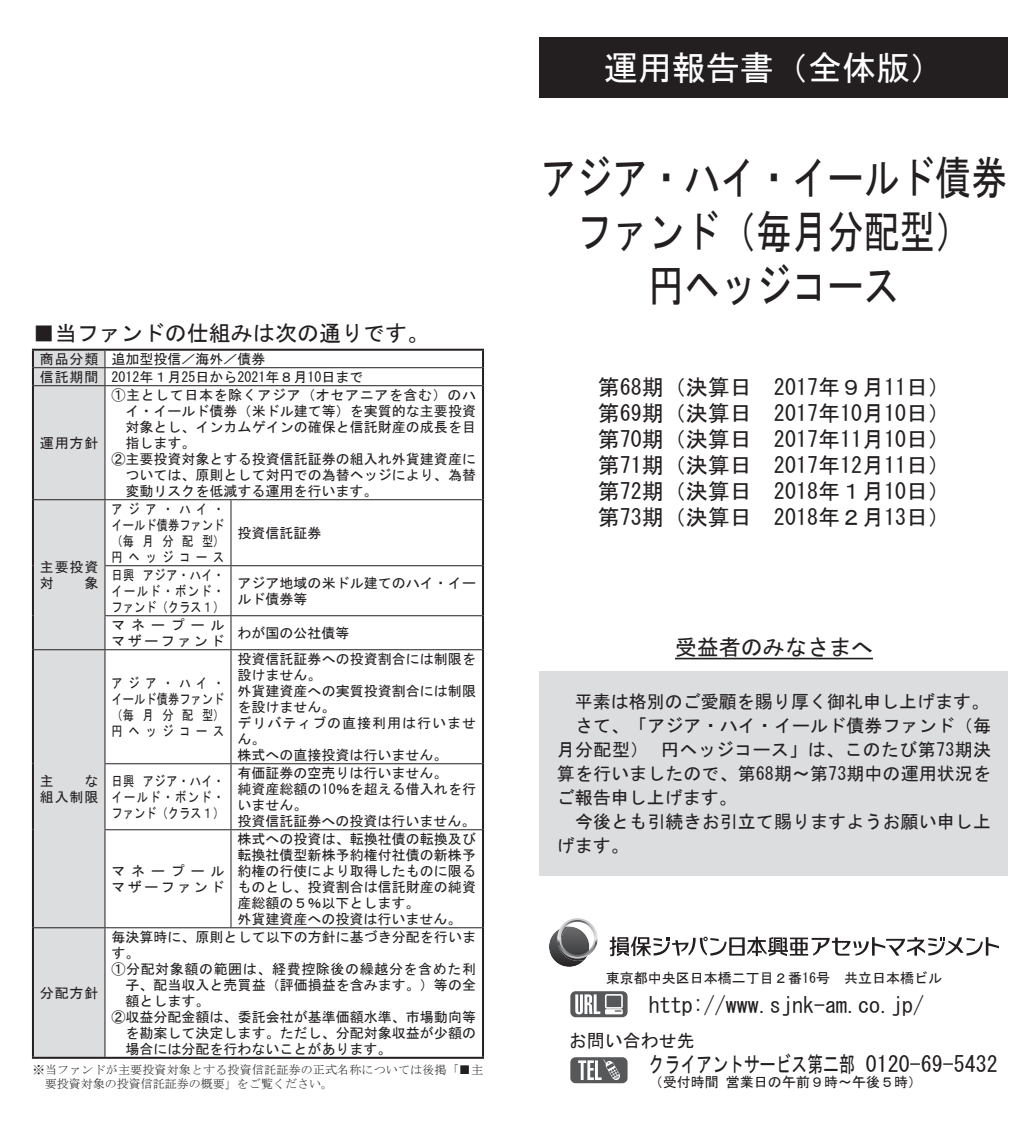
<style>
.page{position:relative;width:1032px;height:1134px;background:#fff}
.page>*{position:absolute;margin:0;border:0;box-sizing:border-box;transform-origin:0 0}
.t1{font:46px/54px "MS Gothic";color:#231f20;text-align:center;scale:.78 1}
.t2{font:34px "MS Gothic";color:#fff}
.t3{font:22px/26px "MS Gothic";color:#231f20;text-align:justify}
.t4{font:22px "MS Gothic";color:#231f20;scale:.72 1}
.t5{font:18px/24px "MS Gothic";letter-spacing:.005em;color:#231f20}
.t6{font:14px/16px "MS Gothic";color:#231f20}
.t7{font:14px/16px "MS Gothic";color:#231f20;text-align:justify;scale:.8 1}
.t8{font:14px "MS Gothic";letter-spacing:.045em;color:#231f20}
.t9{font:14px/16px "MS Gothic";letter-spacing:.18em;color:#231f20}
.t10{font:12px/14px "MS Mincho";letter-spacing:.015em;color:#231f20}
</style>
<div class="page">
<svg style="left:549px;top:926px;width:40px;height:41px"></svg>
<svg style="left:557px;top:918px;width:41px;height:43px"></svg>
<svg style="left:610px;top:937px;width:389px;height:19px"></svg>
<svg style="left:570px;top:991px;width:57px;height:26px"></svg>
<svg style="left:570px;top:1057px;width:57px;height:26px"></svg>
<div style="left:34px;top:351px;width:70px;height:706px;background:#dcdddf"></div>
<hr style="left:34px;top:367px;width:197px;height:1px;background:#231f20">
<svg style="left:104px;top:351px;width:1px;height:34px"></svg>
<hr style="left:231px;top:367px;width:251px;height:1px;background:#231f20">
<hr style="left:34px;top:385px;width:197px;height:1px;background:#231f20">
<hr style="left:104px;top:386px;width:1px;height:113px;background:#231f20">
<hr style="left:231px;top:385px;width:251px;height:1px;background:#231f20">
<hr style="left:34px;top:499px;width:197px;height:1px;background:#231f20">
<hr style="left:104px;top:500px;width:1px;height:65px;background:#231f20">
<hr style="left:231px;top:499px;width:251px;height:1px;background:#231f20">
<hr style="left:230px;top:500px;width:1px;height:65px;background:#231f20">
<hr style="left:104px;top:565px;width:127px;height:1px;background:#231f20">
<hr style="left:104px;top:566px;width:1px;height:49px;background:#231f20">
<hr style="left:231px;top:565px;width:251px;height:1px;background:#231f20">
<hr style="left:230px;top:566px;width:1px;height:49px;background:#231f20">
<hr style="left:104px;top:615px;width:127px;height:1px;background:#231f20">
<hr style="left:104px;top:616px;width:1px;height:33px;background:#231f20">
<hr style="left:231px;top:615px;width:251px;height:1px;background:#231f20">
<hr style="left:230px;top:616px;width:1px;height:33px;background:#231f20">
<hr style="left:34px;top:649px;width:197px;height:1px;background:#231f20">
<hr style="left:104px;top:650px;width:1px;height:113px;background:#231f20">
<hr style="left:231px;top:649px;width:251px;height:1px;background:#231f20">
<hr style="left:230px;top:650px;width:1px;height:113px;background:#231f20">
<hr style="left:104px;top:763px;width:127px;height:1px;background:#231f20">
<hr style="left:104px;top:764px;width:1px;height:65px;background:#231f20">
<hr style="left:231px;top:763px;width:251px;height:1px;background:#231f20">
<hr style="left:230px;top:764px;width:1px;height:65px;background:#231f20">
<hr style="left:104px;top:829px;width:127px;height:1px;background:#231f20">
<hr style="left:104px;top:830px;width:1px;height:97px;background:#231f20">
<hr style="left:231px;top:829px;width:251px;height:1px;background:#231f20">
<hr style="left:230px;top:830px;width:1px;height:97px;background:#231f20">
<hr style="left:34px;top:927px;width:197px;height:1px;background:#231f20">
<hr style="left:104px;top:928px;width:1px;height:129px;background:#231f20">
<hr style="left:231px;top:927px;width:251px;height:1px;background:#231f20">
<hr style="left:32px;top:349px;width:73px;height:2px;background:#231f20">
<hr style="left:105px;top:349px;width:379px;height:2px;background:#231f20">
<svg style="left:32px;top:351px;width:2px;height:35px"></svg>
<svg style="left:482px;top:351px;width:2px;height:35px"></svg>
<hr style="left:32px;top:386px;width:2px;height:114px;background:#231f20">
<hr style="left:482px;top:386px;width:2px;height:114px;background:#231f20">
<hr style="left:32px;top:500px;width:2px;height:66px;background:#231f20">
<hr style="left:482px;top:500px;width:2px;height:66px;background:#231f20">
<hr style="left:32px;top:566px;width:2px;height:50px;background:#231f20">
<hr style="left:482px;top:566px;width:2px;height:50px;background:#231f20">
<hr style="left:32px;top:616px;width:2px;height:34px;background:#231f20">
<hr style="left:482px;top:616px;width:2px;height:34px;background:#231f20">
<hr style="left:32px;top:650px;width:2px;height:114px;background:#231f20">
<hr style="left:482px;top:650px;width:2px;height:114px;background:#231f20">
<hr style="left:32px;top:764px;width:2px;height:66px;background:#231f20">
<hr style="left:482px;top:764px;width:2px;height:66px;background:#231f20">
<hr style="left:32px;top:830px;width:2px;height:98px;background:#231f20">
<hr style="left:482px;top:830px;width:2px;height:98px;background:#231f20">
<hr style="left:32px;top:928px;width:2px;height:129px;background:#231f20">
<hr style="left:482px;top:928px;width:2px;height:129px;background:#231f20">
<hr style="left:32px;top:1057px;width:452px;height:2px;background:#231f20">
<div style="left:540px;top:38px;width:468px;height:60px;background:#231f20"></div>
<div style="left:540px;top:672px;width:468px;height:204px;background:#dcdddf"></div>
<hr style="left:675px;top:658px;width:198px;height:1px;background:#231f20">
<h3 class="t3" style="left:33px;top:320px;width:398px">■当ファンドの仕組みは次の通りです。</h3>
<p class="t6" style="left:40px;top:350px;width:325px;line-height:17.8px">商品分類 追加型投信／海外／債券<br>信託期間 2012年１月25日から2021年８月10日まで</p>
<p class="t6" style="left:40px;top:435px;width:60px">運用方針</p>
<p class="t6" style="left:40px;top:559px;width:60px">主要投資対</p>
<p class="t6" style="left:84px;top:575px;width:15px">象</p>
<p class="t6" style="left:40px;top:773px;width:60px;text-align:right">な<br>組入制限</p>
<p class="t6" style="left:40px;top:773px;width:15px">主</p>
<p class="t8" style="left:111px;top:388px;width:366px">①主として日本を除くアジア（オセアニアを含む）のハ</p>
<p class="t6" style="left:125px;top:403px;width:352px">イ・イールド債券（米ドル建て等）を実質的な主要投資</p>
<p class="t6" style="left:125px;top:419px;width:352px">対象とし、インカムゲインの確保と信託財産の成長を目</p>
<p class="t6" style="left:125px;top:435px;width:71px">指します。</p>
<p class="t6" style="left:111px;top:451px;width:366px">②主要投資対象とする投資信託証券の組入れ外貨建資産に</p>
<p class="t6" style="left:125px;top:467px;width:352px">ついては、原則として対円での為替ヘッジにより、為替</p>
<p class="t6" style="left:125px;top:483px;width:253px">変動リスクを低減する運用を行います。</p>
<p class="t7" style="left:111px;top:501px;width:143px">アジア・ハイ・イールド債券ファンド（毎月分配型）円ヘッジコース</p>
<p class="t6" style="left:237px;top:525px;width:85px">投資信託証券</p>
<p class="t7" style="left:111px;top:567px;width:143px">日興 アジア・ハイ・イールド・ボンド・ファンド（クラス１）</p>
<p class="t6" style="left:237px;top:575px;width:240px">アジア地域の米ドル建てのハイ・イールド債券等</p>
<p class="t9" style="left:111px;top:617px;width:115px">マネープールマザーファンド</p>
<p class="t6" style="left:237px;top:625px;width:113px">わが国の公社債等</p>
<p class="t7" style="left:111px;top:675px;width:143px">アジア・ハイ・イールド債券ファンド（毎月分配型）円ヘッジコース</p>
<p class="t6" style="left:237px;top:651px;width:240px">投資信託証券への投資割合には制限を設けません。<br>外貨建資産への実質投資割合には制限を設けません。<br>デリバティブの直接利用は行いません。<br>株式への直接投資は行いません。</p>
<p class="t7" style="left:111px;top:773px;width:143px">日興 アジア・ハイ・イールド・ボンド・ファンド（クラス１）</p>
<p class="t6" style="left:237px;top:765px;width:240px">有価証券の空売りは行いません。<br>純資産総額の10％を超える借入れを行いません。<br>投資信託証券への投資は行いません。</p>
<p class="t9" style="left:111px;top:863px;width:115px">マネープールマザーファンド</p>
<p class="t6" style="left:237px;top:831px;width:240px">株式への投資は、転換社債の転換及び転換社債型新株予約権付社債の新株予約権の行使により取得したものに限るものとし、投資割合は信託財産の純資産総額の５％以下とします。<br>外貨建資産への投資は行いません。</p>
<p class="t6" style="left:111px;top:928px;width:366px">毎決算時に、原則として以下の方針に基づき分配を行いま</p>
<p class="t6" style="left:111px;top:944px;width:29px">す。</p>
<p class="t8" style="left:111px;top:961px;width:366px">①分配対象額の範囲は、経費控除後の繰越分を含めた利</p>
<p class="t6" style="left:125px;top:976px;width:352px">子、配当収入と売買益（評価損益を含みます。）等の全</p>
<p class="t6" style="left:125px;top:992px;width:85px">額とします。</p>
<p class="t6" style="left:111px;top:1008px;width:366px">②収益分配金額は、委託会社が基準価額水準、市場動向等</p>
<p class="t6" style="left:125px;top:1024px;width:352px">を勘案して決定します。ただし、分配対象収益が少額の</p>
<p class="t6" style="left:125px;top:1040px;width:267px">場合には分配を行わないことがあります。</p>
<p class="t10" style="left:45px;top:1062px;width:440px;text-indent:-12px">※当ファンドが主要投資対象とする投資信託証券の正式名称については後掲「■主要投資対象の投資信託証券の概要」をご覧ください。</p>
<p class="t6" style="left:40px;top:984px;width:60px">分配方針</p>
<h2 class="t2" style="left:604px;top:51px;width:341px">運用報告書（全体版）</h2>
<h1 class="t1" style="left:541px;top:150px;width:599px">アジア・ハイ・イールド債券ファンド（毎月分配型）<br>円ヘッジコース</h1>
<h3 class="t3" style="left:598px;top:374px;width:353px">第68期（決算日　2017年９月11日）第69期（決算日　2017年10月10日）第70期（決算日　2017年11月10日）第71期（決算日　2017年12月11日）第72期（決算日　2018年１月10日）第73期（決算日　2018年２月13日）</h3>
<h3 class="t3" style="left:675px;top:634px;width:199px">受益者のみなさまへ</h3>
<p class="t5" style="left:557px;top:690px;width:436px">　平素は格別のご愛顧を賜り厚く御礼申し上げます。　さて、「アジア・ハイ・イールド債券ファンド（毎月分配型） 円ヘッジコース」は、このたび第73期決算を行いましたので、第68期～第73期中の運用状況をご報告申し上げます。<br>　今後とも引続きお引立て賜りますようお願い申し上げます。</p>
<p class="t6" style="left:606px;top:970px;width:337px">東京都中央区日本橋二丁目２番16号　共立日本橋ビル</p>
<h3 class="t3" style="left:649px;top:992px;width:276px">http://www.sjnk-am.co.jp/</h3>
<p class="t5" style="left:569px;top:1028px;width:127px">お問い合わせ先</p>
<h3 class="t4" style="left:649px;top:1053px;width:486px">クライアントサービス第二部 0120-69-5432</h3>
<p class="t6" style="left:649px;top:1074px;width:274px">（受付時間 営業日の午前９時～午後５時）</p>
</div>
